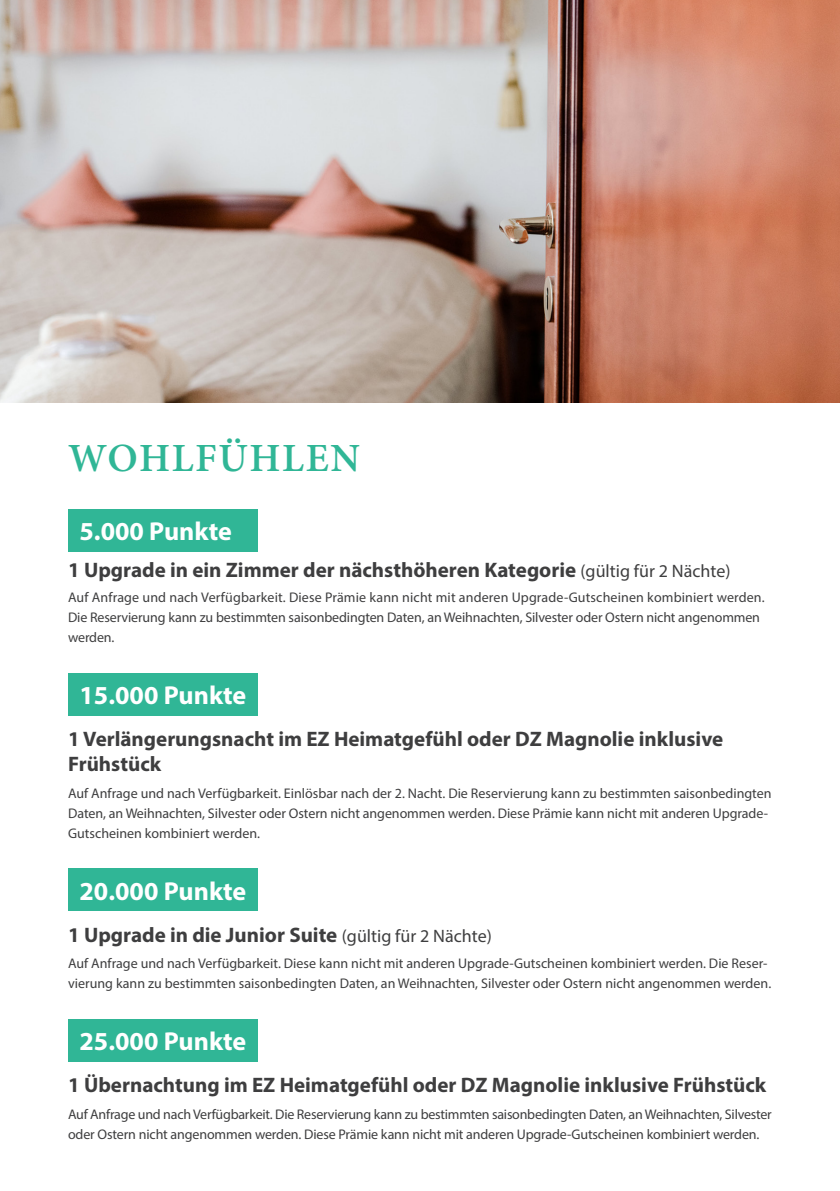
<style>
.page{position:relative;width:840px;height:1191px;background:#fff}
.page>*{position:absolute;margin:0;border:0;box-sizing:border-box;transform-origin:0 0}
.t1{font:600 40px "Minion Pro";letter-spacing:.04em;color:#30b696}
.t2{font:700 26px "Myriad Pro";color:#fff}
.t3{font:700 21px/25.2px "Myriad Pro";color:#3e3e3f}
.t4{font:14px/20px "Myriad Pro";letter-spacing:-.005em;color:#3e3e3f}
.s1{font-weight:400;font-size:18px}
</style>
<div class="page">
<div style="left:68px;top:509px;width:189px;height:42px;background:#30b696"></div>
<div style="left:68px;top:673px;width:189px;height:42px;background:#30b696"></div>
<div style="left:68px;top:868px;width:189px;height:43px;background:#30b696"></div>
<div style="left:68px;top:1019px;width:189px;height:42px;background:#30b696"></div>
<img style="left:0;top:0;width:839px;height:403px">
<h1 class="t1" style="left:68px;top:430px;width:293px">WOHLFÜHLEN</h1>
<h2 class="t2" style="left:79px;top:514px;width:154px">5.000 Punkte</h2>
<h3 class="t3" style="left:68px;top:556px;width:663px">1 Upgrade in ein Zimmer der nächsthöheren Kategorie <span class="s1">(gültig für 2 Nächte)</span></h3>
<p class="t4" style="left:68px;top:587px;width:697px">Auf Anfrage und nach Verfügbarkeit. Diese Prämie kann nicht mit anderen Upgrade-Gutscheinen kombiniert werden.<br>Die Reservierung kann zu bestimmten saisonbedingten Daten, an Weihnachten, Silvester oder Ostern nicht angenommen werden.</p>
<h2 class="t2" style="left:79px;top:678px;width:168px">15.000 Punkte</h2>
<h3 class="t3" style="left:68px;top:726px;width:656px">1 Verlängerungsnacht im EZ Heimatgefühl oder DZ Magnolie inklusive<br>Frühstück</h3>
<p class="t4" style="left:68px;top:783px;width:704px">Auf Anfrage und nach Verfügbarkeit. Einlösbar nach der 2. Nacht. Die Reservierung kann zu bestimmten saisonbedingten<br>Daten, an Weihnachten, Silvester oder Ostern nicht angenommen werden. Diese Prämie kann nicht mit anderen Upgrade-<br>Gutscheinen kombiniert werden.</p>
<h2 class="t2" style="left:79px;top:874px;width:168px">20.000 Punkte</h2>
<h3 class="t3" style="left:68px;top:921px;width:425px">1 Upgrade in die Junior Suite <span class="s1">(gültig für 2 Nächte)</span></h3>
<p class="t4" style="left:68px;top:953px;width:704px">Auf Anfrage und nach Verfügbarkeit. Diese kann nicht mit anderen Upgrade-Gutscheinen kombiniert werden. Die Reser&shy;vierung kann zu bestimmten saisonbedingten Daten, an Weihnachten, Silvester oder Ostern nicht angenommen werden.</p>
<h2 class="t2" style="left:79px;top:1024px;width:168px">25.000 Punkte</h2>
<h3 class="t3" style="left:68px;top:1072px;width:699px">1 Übernachtung im EZ Heimatgefühl oder DZ Magnolie inklusive Frühstück</h3>
<p class="t4" style="left:68px;top:1103px;width:704px">Auf Anfrage und nach Verfügbarkeit. Die Reservierung kann zu bestimmten saisonbedingten Daten, an Weihnachten, Silvester oder Ostern nicht angenommen werden. Diese Prämie kann nicht mit anderen Upgrade-Gutscheinen kombiniert werden.</p>
</div>
